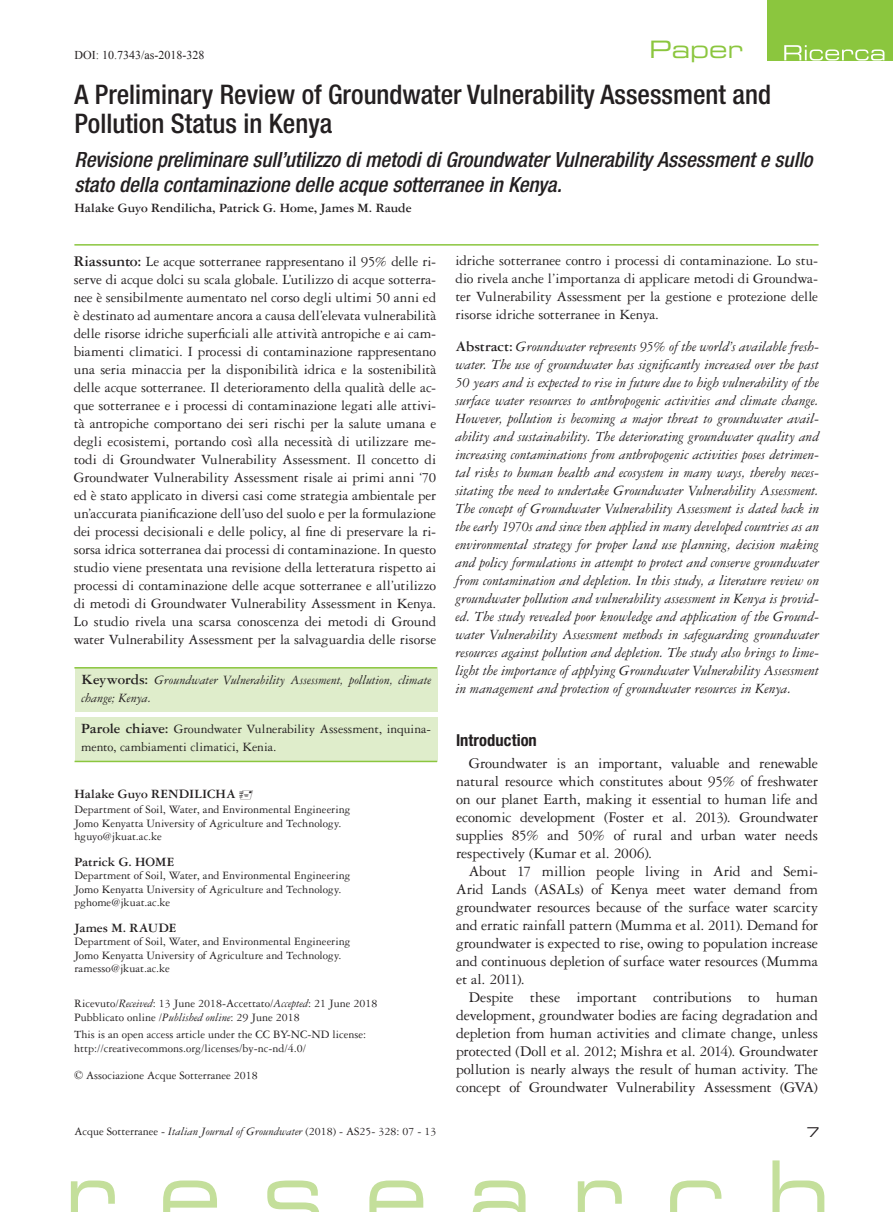
<style>
.page{position:relative;width:893px;height:1212px;background:#fff}
.page>*{position:absolute;margin:0;border:0;box-sizing:border-box;transform-origin:0 0}
.t1{font:500 condensed 27px/28.5px "Helvetica Neue LT Std";color:#231f20}
.t2{font:24px "Eurostile LT Std Ex 2";color:#8bc63e}
.t3{font:italic 500 condensed 21px/25.2px "Helvetica Neue LT Std";color:#231f20}
.t4{font:700 condensed 16.5px "Helvetica Neue LT Std";letter-spacing:.005em;color:#231f20}
.t5{font:15.75px/18px "Garamond 3 LT Std";letter-spacing:-.01em;color:#231f20;text-align:justify}
.t6{font:15px/18px "Garamond 3 LT Std";letter-spacing:-.005em;color:#231f20;text-align:justify}
.t7{font:italic 15px/18px "Garamond 3 LT Std";color:#231f20;text-align:justify}
.t8{font:700 13.5px "Garamond 3 LT Std";letter-spacing:-.005em;color:#231f20}
.t9{font:13.5px/18px "Garamond 3 LT Std";letter-spacing:-.005em;color:#231f20}
.t10{font:italic 13.5px/18px "Garamond 3 LT Std";letter-spacing:-.005em;color:#231f20}
.t11{font:13.5px "Eurostile LT Std Ex 2";color:#231f20}
.t12{font:12px/13.5px "Garamond 3 LT Std";color:#231f20}
.t13{font:12px "Times New Roman";color:#231f20}
.s1{font-weight:700;font-size:15.75px}
.s2{font-weight:700;font-style:normal;font-size:15px}
.s3{font-weight:700;font-size:15px}
.s4{font-style:italic}
.s5{font-family:"Times New Roman"}
.s6{font-weight:700;font-style:normal}
</style>
<div class="page">
<svg style="left:71px;top:1160px;width:753px;height:52px"></svg>
<hr style="left:74px;top:244px;width:745px;height:2px;background:#8bc63e">
<div style="left:75px;top:717px;width:362px;height:45px;background:#dfedcb"></div>
<div style="left:75px;top:668px;width:363px;height:44px;background:#dfedcb"></div>
<hr style="left:74px;top:667px;width:363px;height:1px;background:#8bc63e">
<hr style="left:75px;top:761px;width:362px;height:1px;background:#8bc63e">
<div style="left:767px;top:0;width:126px;height:61px;background:#8bc63e"></div>
<svg style="left:784px;top:45px;width:100px;height:16px"></svg>
<p class="t13" style="left:74px;top:47px;width:131px">DOI: 10.7343/as-2018-328</p>
<h2 class="t2" style="left:649px;top:33px;width:95px">Paper</h2>
<h1 class="t1" style="left:74px;top:80px;width:698px">A Preliminary Review of Groundwater Vulnerability Assessment and<br>Pollution Status in Kenya</h1>
<h3 class="t3" style="left:74px;top:147px;width:740px">Revisione preliminare sull’utilizzo di metodi di Groundwater Vulnerability Assessment e sullo stato della contaminazione delle acque sotterranee in Kenya.</h3>
<p class="t8" style="left:74px;top:201px;width:339px">Halake Guyo Rendilicha, Patrick G. Home, James M. Raude</p>
<p class="t6" style="left:74px;top:252px;width:364px"><span class="s1">Riassunto:</span> Le acque sotterranee rappresentano il 95% delle ri&shy;serve di acque dolci su scala globale. L’utilizzo di acque sotterra&shy;nee è sensibilmente aumentato nel corso degli ultimi 50 anni ed è destinato ad aumentare ancora a causa dell’elevata vulnerabilità delle risorse idriche superficiali alle attività antropiche e ai cam&shy;biamenti climatici. I processi di contaminazione rappresentano una seria minaccia per la disponibilità idrica e la sostenibilità delle acque sotterranee. Il deterioramento della qualità delle ac&shy;que sotterranee e i processi di contaminazione legati alle attivi&shy;tà antropiche comportano dei seri rischi per la salute umana e degli ecosistemi, portando così alla necessità di utilizzare me&shy;todi di Groundwater Vulnerability Assessment. Il concetto di Groundwater Vulnerability Assessment risale ai primi anni ‘70 ed è stato applicato in diversi casi come strategia ambientale per un’accurata pianificazione dell’uso del suolo e per la formulazione dei processi decisionali e delle policy, al fine di preservare la ri&shy;sorsa idrica sotterranea dai processi di contaminazione. In questo studio viene presentata una revisione della letteratura rispetto ai processi di contaminazione delle acque sotterranee e all’utilizzo di metodi di Groundwater Vulnerability Assessment in Kenya.<br>Lo studio rivela una scarsa conoscenza dei metodi di Ground water Vulnerability Assessment per la salvaguardia delle risorse</p>
<p class="t10" style="left:82px;top:671px;width:351px"><span class="s2">Keywords:</span> Groundwater Vulnerability Assessment, pollution, climate change; Kenya.</p>
<p class="t9" style="left:81px;top:720px;width:351px"><span class="s3">Parole chiave:</span> Groundwater Vulnerability Assessment, inquina&shy;mento, cambiamenti climatici, Kenia.</p>
<p class="t8" style="left:74px;top:786px;width:163px">Halake Guyo Rendilicha</p>
<p class="t12" style="left:74px;top:803px;width:278px">Department of Soil, Water, and Environmental Engineering<br>Jomo Kenyatta University of Agriculture and Technology. hguyo@jkuat.ac.ke</p>
<p class="t8" style="left:74px;top:854px;width:101px">Patrick G. Home</p>
<p class="t12" style="left:74px;top:869px;width:278px">Department of Soil, Water, and Environmental Engineering<br>Jomo Kenyatta University of Agriculture and Technology. pghome@jkuat.ac.ke</p>
<p class="t8" style="left:74px;top:920px;width:103px">James M. Raude</p>
<p class="t12" style="left:74px;top:935px;width:278px">Department of Soil, Water, and Environmental Engineering<br>Jomo Kenyatta University of Agriculture and Technology. ramesso@jkuat.ac.ke</p>
<p class="t12" style="left:74px;top:997px;width:305px">Ricevuto/<span class="s4">Received</span>: 13 June 2018-Accettato/<span class="s4">Accepted</span>: 21 June 2018<br>Pubblicato online /<span class="s4">Published online</span>: 29 June 2018</p>
<p class="t12" style="left:74px;top:1028px;width:294px">This is an open access article under the CC BY-NC-ND license: http://creativecommons.org/licenses/by-nc-nd/4.0/</p>
<p class="t12" style="left:74px;top:1068px;width:185px"><span class="s5">©</span> Associazione Acque Sotterranee 2018</p>
<p class="t12" style="left:74px;top:1124px;width:363px">Acque Sotterranee - <span class="s4">Italian Journal of Groundwater</span> (2018) - AS25- 328: 07 - 13</p>
<p class="t6" style="left:456px;top:252px;width:364px">idriche sotterranee contro i processi di contaminazione. Lo stu&shy;dio rivela anche l’importanza di applicare metodi di Groundwa&shy;ter Vulnerability Assessment per la gestione e protezione delle risorse idriche sotterranee in Kenya.</p>
<p class="t7" style="left:456px;top:337px;width:365px"><span class="s6">Abstract:</span> Groundwater represents 95% of the world’s available fresh&shy;water. The use of groundwater has significantly increased over the past 50 years and is expected to rise in future due to high vulnerability of the surface water resources to anthropogenic activities and climate change.<br>However, pollution is becoming a major threat to groundwater avail&shy;ability and sustainability. The deteriorating groundwater quality and increasing contaminations from anthropogenic activities poses detrimen&shy;tal risks to human health and ecosystem in many ways, thereby neces&shy;sitating the need to undertake Groundwater Vulnerability Assessment.<br>The concept of Groundwater Vulnerability Assessment is dated back in the early 1970s and since then applied in many developed countries as an environmental strategy for proper land use planning, decision making and policy formulations in attempt to protect and conserve groundwater from contamination and depletion. In this study, a literature review on groundwater pollution and vulnerability assessment in Kenya is provid&shy;ed. The study revealed poor knowledge and application of the Ground&shy;water Vulnerability Assessment methods in safeguarding groundwater resources against pollution and depletion. The study also brings to lime&shy;light the importance of applying Groundwater Vulnerability Assessment in management and protection of groundwater resources in Kenya.</p>
<p class="t4" style="left:456px;top:730px;width:82px">Introduction</p>
<p class="t5" style="left:456px;top:754px;width:363px;text-indent:13px">Groundwater is an important, valuable and renewable natural resource which constitutes about 95% of freshwater on our planet Earth, making it essential to human life and economic development (Foster et al. 2013). Groundwater supplies 85% and 50% of rural and urban water needs respectively (Kumar et al. 2006).</p>
<p class="t5" style="left:456px;top:862px;width:363px;text-indent:13px">About 17 million people living in Arid and Semi-Arid Lands (ASALs) of Kenya meet water demand from groundwater resources because of the surface water scarcity and erratic rainfall pattern (Mumma et al. 2011). Demand for groundwater is expected to rise, owing to population increase and continuous depletion of surface water resources (Mumma et al. 2011).</p>
<p class="t5" style="left:456px;top:988px;width:363px;text-indent:13px">Despite these important contributions to human development, groundwater bodies are facing degradation and depletion from human activities and climate change, unless protected (Doll et al. 2012; Mishra et al. 2014). Groundwater pollution is nearly always the result of human activity. The concept of Groundwater Vulnerability Assessment (GVA)</p>
<p class="t11" style="left:807px;top:1123px;width:15px">7</p>
</div>
